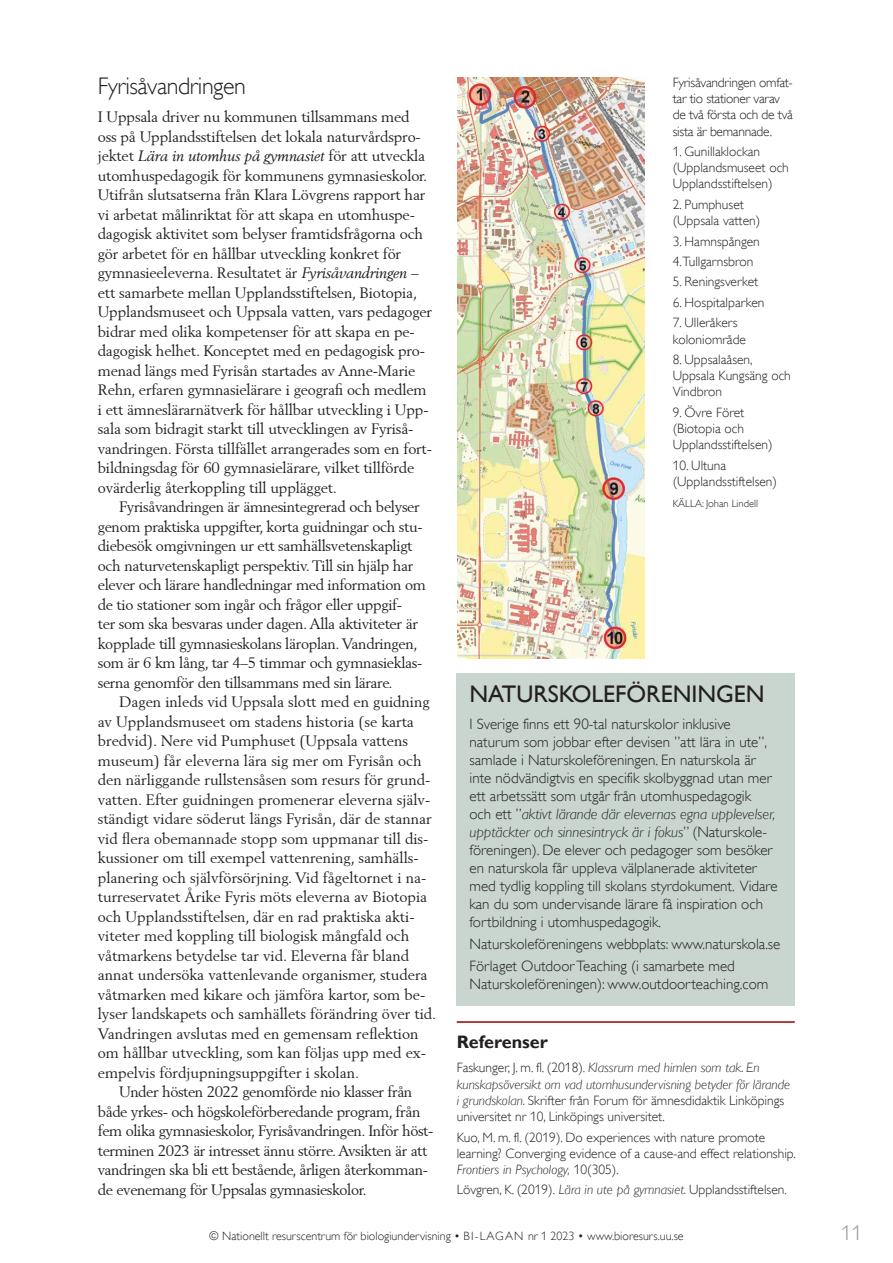
<style>
.page{position:relative;width:893px;height:1263px;background:#fff}
.page>*{position:absolute;margin:0;border:0;box-sizing:border-box;transform-origin:0 0}
.t1{font:24px "Gill Alt One";color:#231f20}
.t2{font:300 24px "Gill Alt One";letter-spacing:-.02em;color:#231f20}
.t3{font:300 21px "Gill Alt One";color:#939598}
.t4{font:700 18px "Gill Alt One";color:#231f20}
.t5{font:15px/19.5px "Berling";letter-spacing:-.01em;color:#231f20}
.t6{font:300 15px/18px "Gill Alt One";color:#231f20}
.t7{font:300 13.5px/16.2px "Gill Alt One";color:#231f20}
.t8{font:300 13.5px/16.2px "Gill Alt One";letter-spacing:-.02em;color:#231f20}
.t9{font:300 12px "Gill Alt One";color:#231f20}
.t10{font:300 10.5px "Gill Alt One";color:#231f20}
.s1{font-style:italic}
</style>
<div class="page">
<img style="left:457px;top:78px;width:187px;height:581px">
<div style="left:457px;top:673px;width:338px;height:332px;background:#c8d6cf"></div>
<hr style="left:457px;top:1021px;width:338px;height:2px;background:#900">
<h1 class="t2" style="left:98px;top:76px;width:150px">Fyrisåvandringen</h1>
<p class="t5" style="left:98px;top:107px;width:336px">I Uppsala driver nu kommunen tillsammans med<br>oss på Upplandsstiftelsen det lokala naturvårdspro&shy;jektet <span class="s1">Lära in utomhus på gymnasiet</span> för att utveckla utom huspedagogik för kommunens gymnasieskolor.<br>Utifrån slutsatserna från Klara Lövgrens rapport har vi arbetat målinriktat för att skapa en utomhuspe&shy;dagogisk aktivitet som belyser framtidsfrågorna och gör arbetet för en hållbar utveckling konkret för gymnasieeleverna. Resultatet är <span class="s1">Fyrisåvandringen</span> – ett samarbete mellan Upplandsstiftelsen, Biotopia, Upplandsmuseet och Uppsala vatten, vars pedagoger bidrar med olika kompetenser för att skapa en pe&shy;dagogisk helhet. Konceptet med en pedagogisk pro&shy;menad längs med Fyrisån startades av Anne-Marie Rehn, erfaren gymnasielärare i geografi och medlem i ett ämneslärarnätverk för hållbar utveckling i Upp&shy;sala som bidragit starkt till utvecklingen av Fyriså&shy;vandringen. Första tillfället arrangerades som en fort&shy;bildningsdag för 60 gymnasielärare, vilket tillförde ovärderlig återkoppling till upplägget.</p>
<p class="t5" style="left:98px;top:498px;width:330px;text-indent:21px">Fyrisåvandringen är ämnesintegrerad och belyser genom praktiska uppgifter, korta guidningar och stu&shy;diebesök omgivningen ur ett samhällsvetenskapligt och naturvetenskapligt perspektiv. Till sin hjälp har elever och lärare handledningar med information om de tio stationer som ingår och frågor eller uppgif-<br>ter som ska besvaras under dagen. Alla aktiviteter är kopplade till gymnasieskolans läroplan. Vandringen, som är 6 km lång, tar 4–5 timmar och gymnasieklas&shy;serna genomför den tillsammans med sin lärare.</p>
<p class="t5" style="left:119px;top:692px;width:312px">Dagen inleds vid Uppsala slott med en guidning</p>
<p class="t5" style="left:98px;top:711px;width:318px">av Upplandsmuseet om stadens historia (se karta</p>
<p class="t5" style="left:98px;top:731px;width:312px">bredvid). Nere vid Pumphuset (Uppsala vattens</p>
<p class="t5" style="left:98px;top:752px;width:325px">museum) får eleverna lära sig mer om Fyrisån och</p>
<p class="t5" style="left:98px;top:771px;width:334px">den närliggande rullstensåsen som resurs för grund-</p>
<p class="t5" style="left:98px;top:791px;width:334px">vatten. Efter guidningen promenerar eleverna själv-</p>
<p class="t5" style="left:98px;top:810px;width:335px">ständigt vidare söderut längs Fyrisån, där de stannar</p>
<p class="t5" style="left:98px;top:828px;width:332px">vid flera obemannade stopp som uppmanar till dis-</p>
<p class="t5" style="left:98px;top:849px;width:322px">kussioner om till exempel vattenrening, samhälls-</p>
<p class="t5" style="left:98px;top:869px;width:330px">planering och självförsörjning. Vid fågeltornet i na-</p>
<p class="t5" style="left:98px;top:888px;width:331px">turreservatet Årike Fyris möts eleverna av Biotopia</p>
<p class="t5" style="left:98px;top:906px;width:318px">och Upplandsstiftelsen, där en rad praktiska akti-</p>
<p class="t5" style="left:98px;top:927px;width:313px">viteter med koppling till biologisk mångfald och</p>
<p class="t5" style="left:98px;top:947px;width:313px">våtmarkens betydelse tar vid. Eleverna får bland</p>
<p class="t5" style="left:98px;top:966px;width:331px">annat undersöka vattenlevande organismer, studera</p>
<p class="t5" style="left:98px;top:986px;width:329px">våtmarken med kikare och jämföra kartor, som be-</p>
<p class="t5" style="left:98px;top:1005px;width:340px">lyser landskapets och samhällets förändring över tid.</p>
<p class="t5" style="left:98px;top:1023px;width:322px">Vandringen avslutas med en gemensam reflektion</p>
<p class="t5" style="left:98px;top:1044px;width:330px">om hållbar utveckling, som kan följas upp med ex-</p>
<p class="t5" style="left:98px;top:1064px;width:263px">empelvis fördjupningsuppgifter i skolan.</p>
<p class="t5" style="left:119px;top:1082px;width:295px">Under hösten 2022 genomförde nio klasser från</p>
<p class="t5" style="left:98px;top:1103px;width:324px">både yrkes- och högskoleförberedande program, från</p>
<p class="t5" style="left:98px;top:1122px;width:337px">fem olika gymnasieskolor, Fyrisåvandringen. Inför höst-</p>
<p class="t5" style="left:98px;top:1140px;width:331px">terminen 2023 är intresset ännu större. Avsikten är att</p>
<p class="t5" style="left:98px;top:1161px;width:332px">vandringen ska bli ett bestående, årligen återkomman-</p>
<p class="t5" style="left:98px;top:1179px;width:270px">de evenemang för Uppsalas gymnasieskolor.</p>
<p class="t8" style="left:673px;top:75px;width:122px">Fyrisåvandringen omfat&shy;tar tio stationer varav de två första och de två sista är bemannade.</p>
<p class="t7" style="left:673px;top:144px;width:118px">1. Gunillaklockan (Upplandsmuseet och<br>Upplandsstiftelsen)</p>
<p class="t7" style="left:673px;top:197px;width:89px">2. Pumphuset (Uppsala vatten)</p>
<p class="t7" style="left:673px;top:232px;width:89px;line-height:20.4px">3. Hamnspången<br>4.Tullgarnsbron</p>
<p class="t7" style="left:673px;top:275px;width:87px">5. Reningsverket</p>
<p class="t7" style="left:673px;top:295px;width:93px">6. Hospitalparken</p>
<p class="t7" style="left:673px;top:316px;width:75px">7. Ulleråkers koloniområde</p>
<p class="t7" style="left:673px;top:352px;width:120px">8. Uppsalaåsen,<br>Uppsala Kungsäng och<br>Vindbron</p>
<p class="t7" style="left:673px;top:405px;width:101px">9. Övre Föret (Biotopia och<br>Upplandsstiftelsen)</p>
<p class="t7" style="left:673px;top:458px;width:106px">10. Ultuna (Upplandsstiftelsen)</p>
<p class="t10" style="left:673px;top:499px;width:87px">KÄLLA: Johan Lindell</p>
<h1 class="t1" style="left:469px;top:680px;width:297px">NATURSKOLEFÖRENINGEN</h1>
<p class="t6" style="left:469px;top:716px;width:310px">I Sverige finns ett 90-tal naturskolor inklusive naturum som jobbar efter devisen ”att lära in ute”, samlade i Naturskoleföreningen. En naturskola är inte nödvändigtvis en specifik skolbyggnad utan mer ett arbetssätt som utgår från utomhuspedagogik<br>och ett ”<span class="s1">aktivt lärande där elevernas egna upplevelser, upptäckter och sinnesintryck är i fokus</span>” (Naturskole&shy;föreningen). De elever och pedagoger som besöker en naturskola får uppleva välplanerade aktiviteter med tydlig koppling till skolans styrdokument. Vidare kan du som undervisande lärare få inspiration och fortbildning i utomhuspedagogik.</p>
<p class="t6" style="left:469px;top:934px;width:312px;line-height:22.2px">Naturskoleföreningens webbplats: www.naturskola.se<br>Förlaget Outdoor Teaching (i samarbete med</p>
<p class="t6" style="left:469px;top:976px;width:300px">Naturskole föreningen): www.outdoorteaching.com</p>
<p class="t4" style="left:457px;top:1031px;width:93px">Referenser</p>
<p class="t7" style="left:457px;top:1061px;width:335px">Faskunger, J. m. fl. (2018). <span class="s1">Klassrum med himlen som tak. En kunskapsöversikt om vad utomhusundervisning betyder för lärande i grundskolan.</span> Skrifter från Forum för ämnesdidaktik Linköpings universitet nr 10, Linköpings universitet.</p>
<p class="t7" style="left:457px;top:1130px;width:341px">Kuo, M. m. fl. (2019). Do experiences with nature promote learning? Converging evidence of a cause-and effect relationship.<br><span class="s1">Frontiers in Psychology,</span> 10(305).</p>
<p class="t7" style="left:457px;top:1183px;width:332px">Lövgren, K. (2019). <span class="s1">Lära in ute på gymnasiet.</span> Upplandsstiftelsen.</p>
<p class="t9" style="left:209px;top:1231px;width:476px">© Nationellt resurscentrum för biologiundervisning • BI-LAGAN nr 1 2023 • www.bioresurs.uu.se</p>
<h2 class="t3" style="left:841px;top:1224px;width:22px">11</h2>
</div>
